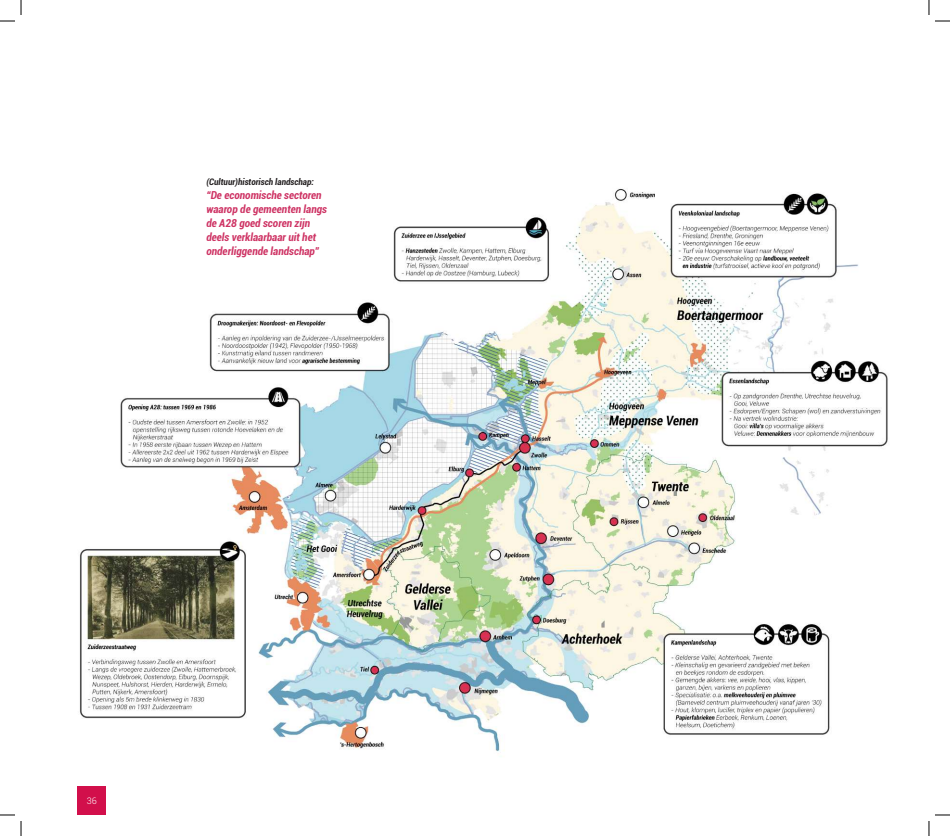
<style>
.page{position:relative;width:950px;height:836px;background:#fff}
.page>*{position:absolute;margin:0;border:0;box-sizing:border-box;transform-origin:0 0}
.t1{font:italic 700 condensed 11px/14px "Roboto";color:#ce3364}
.t2{font:italic 700 condensed 9px "Roboto";color:#231f20}
.t3{font:300 9px "Roboto";color:#fff}
</style>
<div class="page">
<img style="left:80px;top:188px;width:808px;height:564px">
<div style="left:78px;top:786px;width:28px;height:29px;background:#d20f4b"></div>
<svg style="left:0;top:0;width:22px;height:22px"></svg>
<svg style="left:0;top:814px;width:22px;height:22px"></svg>
<svg style="left:928px;top:0;width:21px;height:22px"></svg>
<svg style="left:928px;top:814px;width:21px;height:22px"></svg>
<p class="t2" style="left:206px;top:175px;width:109px">(Cultuur)historisch landschap:</p>
<p class="t1" style="left:206px;top:187px;width:122px">“De economische sectoren waarop de gemeenten langs de A28 goed scoren zijn deels verklaarbaar uit het onderliggende landschap”</p>
<p class="t3" style="left:87px;top:794px;width:11px">36</p>
</div>
